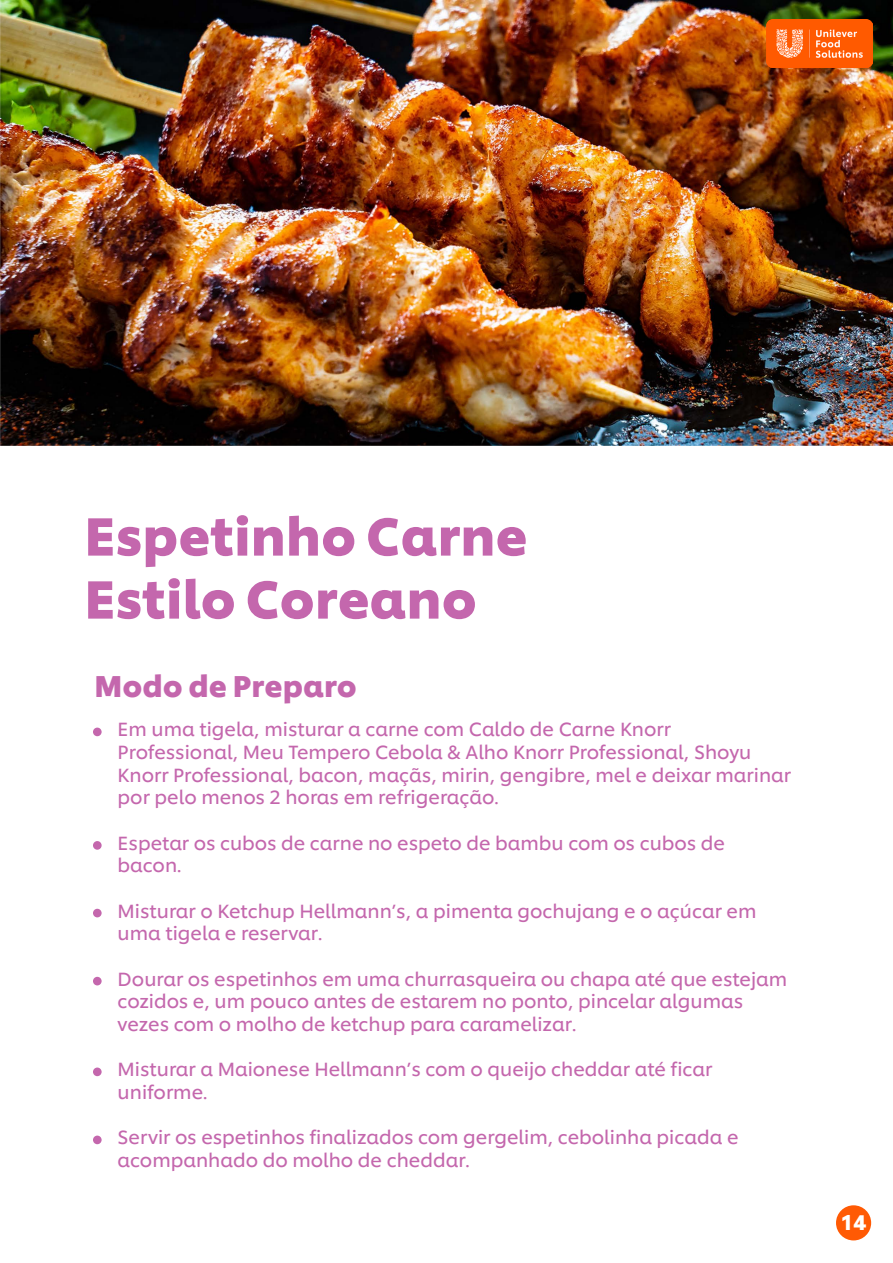
<style>
.page{position:relative;width:893px;height:1263px;background:#fff}
.page>*{position:absolute;margin:0;border:0;box-sizing:border-box;transform-origin:0 0}
.t1{font:700 52.5px/63px "Unilever Shilling";color:#c467ad}
.t2{font:700 29.7px "Unilever Shilling";color:#c467ad}
.t3{font:700 21px "Unilever Shilling";color:#fff}
.t4{font:18.9px/22.6px "Unilever Shilling";color:#c467ad}
</style>
<div class="page">
<img style="left:0;top:0;width:893px;height:445px">
<div style="left:93px;top:728px;width:9px;height:8px;background:#c467ad;border-radius:50%"></div>
<div style="left:93px;top:841px;width:9px;height:9px;background:#c467ad;border-radius:50%"></div>
<div style="left:93px;top:909px;width:9px;height:8px;background:#c467ad;border-radius:50%"></div>
<div style="left:93px;top:977px;width:9px;height:8px;background:#c467ad;border-radius:50%"></div>
<div style="left:93px;top:1067px;width:9px;height:9px;background:#c467ad;border-radius:50%"></div>
<div style="left:93px;top:1135px;width:9px;height:9px;background:#c467ad;border-radius:50%"></div>
<div style="left:836px;top:1205px;width:35px;height:35px;background:#ff5a04;border-radius:50%"></div>
<img style="left:766px;top:20px;width:106px;height:48px">
<h1 class="t1" style="left:84px;top:500px;width:445px">Espetinho Carne<br>Estilo Coreano</h1>
<h2 class="t2" style="left:95px;top:663px;width:264px">Modo de Preparo</h2>
<p class="t4" style="left:118px;top:716px;width:675px">Em uma tigela, misturar a carne com Caldo de Carne Knorr Professional, Meu Tempero Cebola &amp; Alho Knorr Professional, Shoyu Knorr Professional, bacon, maçãs, mirin, gengibre, mel e deixar marinar por pelo menos 2 horas em refrigeração.</p>
<p class="t4" style="left:118px;top:830px;width:609px">Espetar os cubos de carne no espeto de bambu com os cubos de bacon.</p>
<p class="t4" style="left:118px;top:898px;width:640px">Misturar o Ketchup Hellmann’s, a pimenta gochujang e o açúcar em uma tigela e reservar.</p>
<p class="t4" style="left:118px;top:966px;width:671px">Dourar os espetinhos em uma churrasqueira ou chapa até que estejam cozidos e, um pouco antes de estarem no ponto, pincelar algumas vezes com o molho de ketchup para caramelizar.</p>
<p class="t4" style="left:118px;top:1056px;width:596px">Misturar a Maionese Hellmann’s com o queijo cheddar até ficar uniforme.</p>
<p class="t4" style="left:118px;top:1124px;width:622px">Servir os espetinhos finalizados com gergelim, cebolinha picada e acompanhado do molho de cheddar.</p>
<p class="t3" style="left:841px;top:1206px;width:27px">14</p>
</div>
